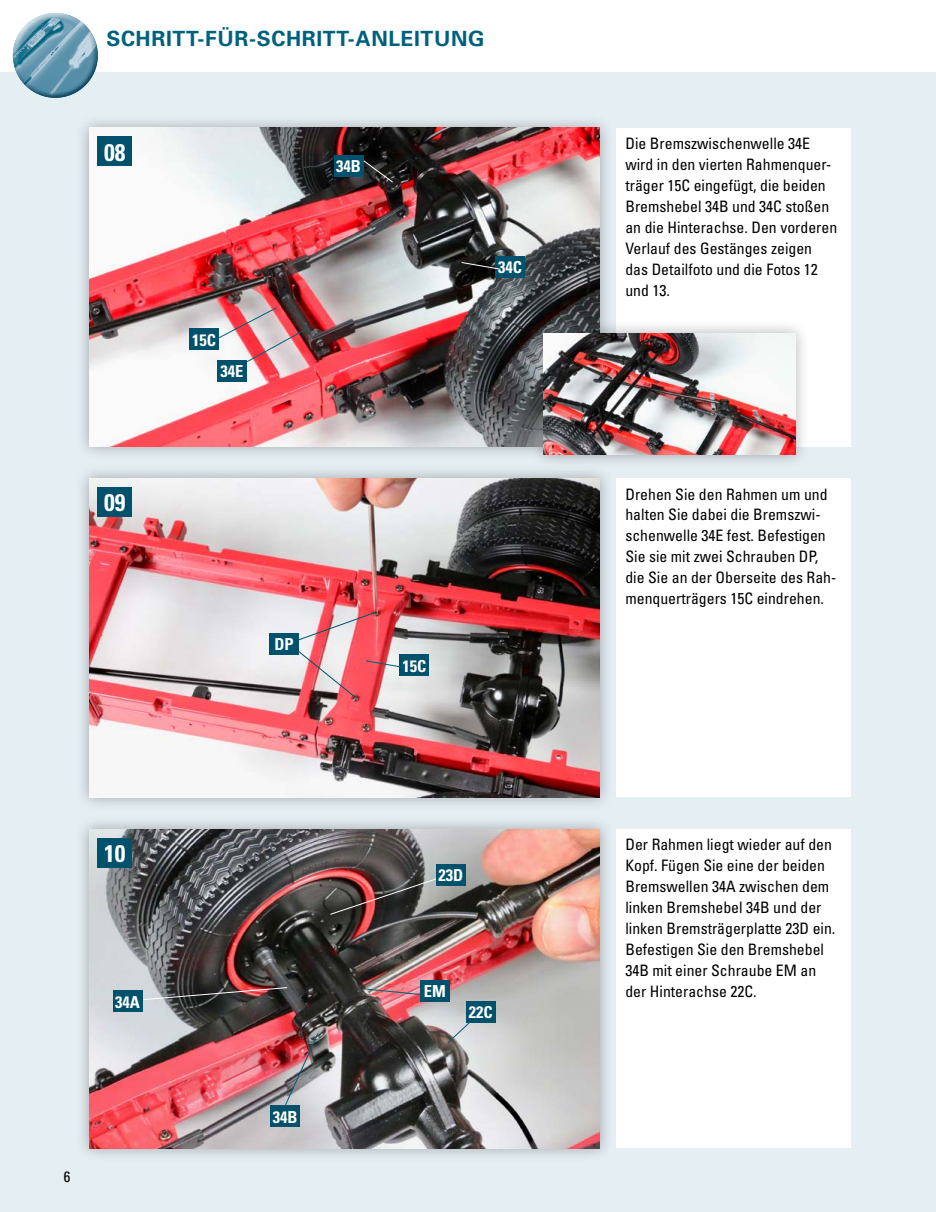
<style>
.page{position:relative;width:936px;height:1212px;background:#fff}
.page>*{position:absolute;margin:0;border:0;box-sizing:border-box;transform-origin:0 0}
.t1{font:700 condensed 24px "Univers";color:#fff}
.t2{font:700 21px "Univers";letter-spacing:.03em;color:#00617d}
.t3{font:700 condensed 16.5px "Univers";color:#fff}
.t4{font:condensed 15.75px/21px "Univers";color:#000}
.t5{font:condensed 15px "Univers";color:#000}
</style>
<div class="page">
<div style="left:0;top:72px;width:935px;height:1140px;background:#e5eef3"></div>
<div style="left:75px;top:114px;width:538px;height:346px;background:#000;opacity:.3"></div>
<img style="left:89px;top:128px;width:511px;height:318px">
<div style="left:75px;top:465px;width:538px;height:346px;background:#000;opacity:.3"></div>
<img style="left:89px;top:478px;width:511px;height:319px">
<div style="left:75px;top:815px;width:538px;height:347px;background:#000;opacity:.3"></div>
<img style="left:89px;top:829px;width:511px;height:319px">
<div style="left:617px;top:478px;width:233px;height:319px;background:#fff"></div>
<div style="left:617px;top:829px;width:233px;height:319px;background:#fff"></div>
<div style="left:617px;top:128px;width:233px;height:318px;background:#fff"></div>
<svg style="left:329px;top:876px;width:114px;height:39px;background:#61504d"></svg>
<svg style="left:127px;top:987px;width:161px;height:15px;background:#635858"></svg>
<div style="left:189px;top:329px;width:30px;height:21px;background:#00516b"></div>
<div style="left:113px;top:990px;width:29px;height:21px;background:#00516b"></div>
<div style="left:270px;top:1106px;width:30px;height:21px;background:#00516b"></div>
<div style="left:466px;top:1001px;width:29px;height:21px;background:#00516b"></div>
<div style="left:436px;top:864px;width:30px;height:21px;background:#00516b"></div>
<div style="left:6px;top:6px;width:91px;height:72px;background:#fff;opacity:.75"></div>
<div style="left:12px;top:26px;width:92px;height:73px;background:#00617d;opacity:.75"></div>
<div style="left:98px;top:136px;width:34px;height:30px;background:#00516b"></div>
<div style="left:98px;top:487px;width:34px;height:30px;background:#00516b"></div>
<div style="left:98px;top:838px;width:34px;height:29px;background:#00516b"></div>
<div style="left:530px;top:319px;width:279px;height:150px;background:#000;opacity:.3"></div>
<img style="left:543px;top:333px;width:252px;height:122px">
<img style="left:214px;top:307px;width:93px;height:60px">
<div style="left:269px;top:633px;width:30px;height:21px;background:#00516b"></div>
<svg style="left:446px;top:1021px;width:25px;height:23px"></svg>
<img style="left:284px;top:1032px;width:35px;height:75px">
<svg style="left:366px;top:988px;width:54px;height:7px"></svg>
<div style="left:420px;top:980px;width:29px;height:21px;background:#00516b"></div>
<div style="left:334px;top:155px;width:30px;height:21px;background:#00516b"></div>
<svg style="left:362px;top:160px;width:31px;height:23px"></svg>
<div style="left:217px;top:360px;width:30px;height:21px;background:#00516b"></div>
<div style="left:495px;top:256px;width:30px;height:21px;background:#00516b"></div>
<div style="left:399px;top:654px;width:30px;height:22px;background:#00516b"></div>
<svg style="left:461px;top:262px;width:40px;height:8px"></svg>
<img style="left:288px;top:611px;width:117px;height:86px">
<h2 class="t2" style="left:106px;top:26px;width:379px">SCHRITT-FÜR-SCHRITT-ANLEITUNG</h2>
<h1 class="t1" style="left:104px;top:137px;width:23px">08</h1>
<p class="t3" style="left:192px;top:330px;width:25px">15C</p>
<p class="t3" style="left:220px;top:361px;width:24px">34E</p>
<p class="t3" style="left:336px;top:156px;width:26px">34B</p>
<p class="t3" style="left:498px;top:257px;width:25px">34C</p>
<h1 class="t1" style="left:104px;top:488px;width:23px">09</h1>
<p class="t3" style="left:274px;top:634px;width:21px">DP</p>
<p class="t3" style="left:402px;top:656px;width:25px">15C</p>
<h1 class="t1" style="left:104px;top:839px;width:23px">10</h1>
<p class="t3" style="left:115px;top:991px;width:26px">34A</p>
<p class="t5" style="left:64px;top:1167px;width:8px">6</p>
<p class="t3" style="left:273px;top:1107px;width:26px">34B</p>
<p class="t3" style="left:438px;top:865px;width:26px">23D</p>
<p class="t3" style="left:424px;top:981px;width:23px">EM</p>
<p class="t3" style="left:469px;top:1002px;width:25px">22C</p>
<p class="t4" style="left:625px;top:132px;width:213px">Die Bremszwischenwelle 34E wird in den vierten Rahmenquer&shy;träger 15C eingefügt, die beiden<br>Bremshebel 34B und 34C stoßen an die Hinterachse. Den vorderen<br>Verlauf des Gestänges zeigen das Detailfoto und die Fotos 12 und 13.</p>
<p class="t4" style="left:625px;top:483px;width:212px">Drehen Sie den Rahmen um und halten Sie dabei die Bremszwi&shy;schenwelle 34E fest. Befestigen<br>Sie sie mit zwei Schrauben DP, die Sie an der Oberseite des Rah&shy;menquerträgers 15C eindrehen.</p>
<p class="t4" style="left:625px;top:834px;width:211px">Der Rahmen liegt wieder auf den<br>Kopf. Fügen Sie eine der beiden<br>Bremswellen 34A zwischen dem linken Bremshebel 34B und der linken Bremsträgerplatte 23D ein.<br>Befestigen Sie den Bremshebel<br>34B mit einer Schraube EM an der Hinterachse 22C.</p>
</div>
